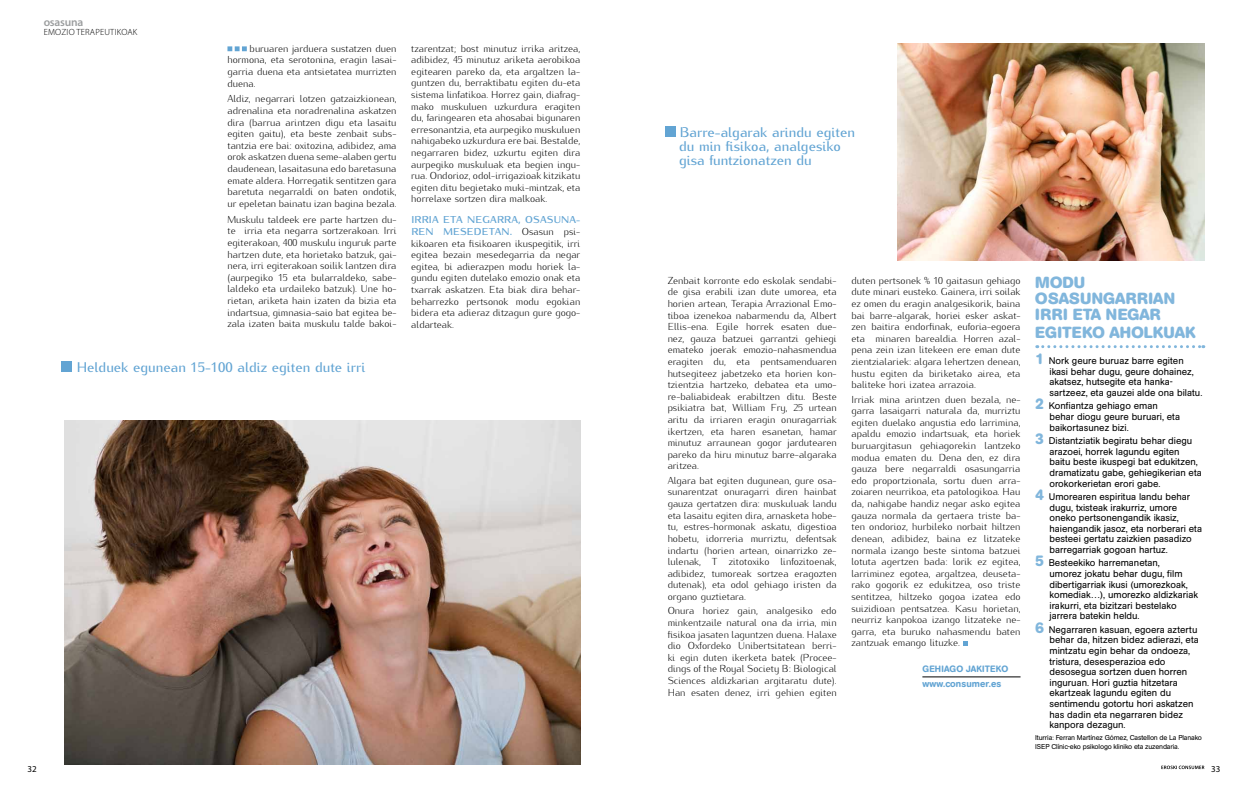
<style>
.page{position:relative;width:1248px;height:794px;background:#fff}
.page>*{position:absolute;margin:0;border:0;box-sizing:border-box;transform-origin:0 0}
.t1{font:700 16px/16px "AG Book Rounded";letter-spacing:.005em;color:#81b6dc}
.t2{font:500 14px/14px "Kurier";color:#62a4d3}
.t3{font:600 11.5px "Myriad Pro";letter-spacing:-.02em;color:#9c9e9f}
.t4{font:300 10.1px/11.6px "Kurier";color:#000;text-align:justify}
.t5{font:700 10px/12px "Kurier";letter-spacing:.015em;color:#62a4d3}
.t6{font:9.6px/10.6px "AG Book Rounded";color:#000}
.t7{font:500 9.6px "AG Book Rounded";letter-spacing:.01em;color:#62a4d3}
.t8{font:500 9.1px "AG Book Rounded";letter-spacing:.02em;color:#62a4d3}
.t9{font:300 9px "Myriad Pro";letter-spacing:.02em;color:#000}
.t10{font:9px "Myriad Pro";color:#000}
.t11{font:7px/9px "AG Book Rounded";letter-spacing:-.02em;color:#000}
.s1{font-weight:300;font-size:10.1px;color:#000}
.s2{font-weight:700;font-size:15px;color:#81b6dc}
</style>
<div class="page">
<svg style="left:1161px;top:765px;width:43px;height:4px"></svg>
<svg style="left:227px;top:46px;width:20px;height:5px"></svg>
<svg style="left:1036px;top:345px;width:167px;height:3px"></svg>
<div style="left:664px;top:126px;width:11px;height:11px;background:#62a4d3"></div>
<div style="left:62px;top:361px;width:10px;height:10px;background:#62a4d3"></div>
<img style="left:897px;top:44px;width:307px;height:217px">
<img style="left:64px;top:420px;width:516px;height:344px">
<hr style="left:922px;top:676px;width:98px;height:1px;background:#000">
<svg style="left:963px;top:641px;width:5px;height:5px"></svg>
<p class="t3" style="left:44px;top:16px;width:41px">osasuna</p>
<p class="t9" style="left:44px;top:27px;width:95px">EMOZIO TERAPEUTIKOAK</p>
<p class="t4" style="left:227px;top:42px;width:170px;text-indent:22px">buruaren jarduera sustatzen duen hormona, eta serotonina, eragin lasai&shy;garria duena eta antsietatea murrizten duena.</p>
<p class="t4" style="left:227px;top:92px;width:170px">Aldiz, negarrari lotzen gatzaizkionean, adrenalina eta noradrenalina askatzen dira (barrua arintzen digu eta lasaitu egiten gaitu), eta beste zenbait subs&shy;tantzia ere bai: oxitozina, adibidez, ama orok askatzen duena seme-alaben gertu daudenean, lasaitasuna edo baretasuna emate aldera. Horregatik sentitzen gara baretuta negarraldi on baten ondotik, ur epeletan bainatu izan bagina bezala.</p>
<p class="t4" style="left:227px;top:212px;width:170px">Muskulu taldeek ere parte hartzen du&shy;te irria eta negarra sortzerakoan. Irri egiterakoan, 400 muskulu inguruk parte hartzen dute, eta horietako batzuk, gai&shy;nera, irri egiterakoan soilik lantzen dira (aurpegiko 15 eta bularraldeko, sabe&shy;laldeko eta urdaileko batzuk). Une ho&shy;rietan, ariketa hain izaten da bizia eta indartsua, gimnasia-saio bat egitea be&shy;zala izaten baita muskulu talde bakoi-</p>
<h2 class="t2" style="left:77px;top:359px;width:290px">Helduek egunean 15-100 aldiz egiten dute irri</h2>
<p class="t4" style="left:411px;top:41px;width:170px">tzarentzat; bost minutuz irrika aritzea, adibidez, 45 minutuz ariketa aerobikoa egitearen pareko da, eta argaltzen la&shy;guntzen du, berraktibatu egiten du-eta sistema linfatikoa. Horrez gain, diafrag&shy;mako muskuluen uzkurdura eragiten du, faringearen eta ahosabai bigunaren erresonantzia, eta aurpegiko muskuluen nahigabeko uzkurdura ere bai. Bestalde, negarraren bidez, uzkurtu egiten dira aurpegiko muskuluak eta begien ingu&shy;rua. Ondorioz, odol-irrigazioak kitzikatu egiten ditu begietako muki-mintzak, eta horrelaxe sortzen dira malkoak.</p>
<p class="t5" style="left:411px;top:213px;width:170px">I RRIA ETA NEGARRA, OSASUNA-<br>REN MESEDETAN. <span class="s1">Osasun psi-</span></p>
<p class="t4" style="left:411px;top:236px;width:170px">kikoaren eta fisikoaren ikuspegitik, irri egitea bezain mesedegarria da negar egitea, bi adierazpen modu horiek la&shy;gundu egiten dutelako emozio onak eta txarrak askatzen. Eta biak dira behar&shy;beharrezko pertsonok modu egokian bidera eta adieraz ditzagun gure gogo&shy;aldarteak.</p>
<h2 class="t2" style="left:679px;top:124px;width:177px">Barre-algarak arindu egiten du min fisikoa, analgesiko gisa funtzionatzen du</h2>
<p class="t4" style="left:667px;top:273px;width:170px">Zenbait korronte edo eskolak sendabi&shy;de gisa erabili izan dute umorea, eta horien artean, Terapia Arrazional Emo&shy;tiboa izenekoa nabarmendu da, Albert Ellis-ena. Egile horrek esaten due&shy;nez, gauza batzuei garrantzi gehiegi emateko joerak emozio-nahasmendua eragiten du, eta pentsamenduaren hutsegiteez jabetzeko eta horien kon&shy;tzientzia hartzeko, debatea eta umo&shy;re-baliabideak erabiltzen ditu. Beste psikiatra bat, William Fry, 25 urtean aritu da irriaren eragin onuragarriak ikertzen, eta haren esanetan, hamar minutuz arraunean gogor jardutearen pareko da hiru minutuz barre-algaraka aritzea.</p>
<p class="t4" style="left:667px;top:474px;width:170px">Algara bat egiten dugunean, gure osa&shy;sunarentzat onuragarri diren hainbat gauza gertatzen dira: muskuluak landu eta lasaitu egiten dira, arnasketa hobe&shy;tu, estres-hormonak askatu, digestioa hobetu, idorreria murriztu, defentsak indartu (horien artean, oinarrizko ze&shy;lulenak, T zitotoxiko linfozitoenak, adibidez, tumoreak sortzea eragozten dutenak), eta odol gehiago iristen da organo guztietara.</p>
<p class="t4" style="left:667px;top:604px;width:170px">Onura horiez gain, analgesiko edo minkentzaile natural ona da irria, min fisikoa jasaten laguntzen duena. Halaxe dio Oxfordeko Unibertsitatean berri&shy;ki egin duten ikerketa batek (Procee&shy;dings of the Royal Society B: Biological Sciences aldizkarian argitaratu dute).<br>Han esaten denez, irri gehien egiten</p>
<p class="t4" style="left:851px;top:273px;width:170px">duten pertsonek % 10 gaitasun gehiago dute minari eusteko. Gainera, irri soilak ez omen du eragin analgesikorik, baina bai barre-algarak, horiei esker askat&shy;zen baitira endorfinak, euforia-egoera eta minaren barealdia. Horren azal&shy;pena zein izan litekeen ere eman dute zientzialariek: algara lehertzen denean, hustu egiten da biriketako airea, eta baliteke hori izatea arrazoia.</p>
<p class="t4" style="left:851px;top:392px;width:170px">Irriak mina arintzen duen bezala, ne&shy;garra lasaigarri naturala da, murriztu egiten duelako angustia edo larrimina, apaldu emozio indartsuak, eta horiek buruargitasun gehiagorekin lantzeko modua ematen du. Dena den, ez dira gauza bere negarraldi osasungarria edo proportzionala, sortu duen arra&shy;zoiaren neurrikoa, eta patologikoa. Hau da, nahigabe handiz negar asko egitea gauza normala da gertaera triste ba&shy;ten ondorioz, hurbileko norbait hiltzen denean, adibidez, baina ez litzateke normala izango beste sintoma batzuei lotuta agertzen bada: lorik ez egitea, larriminez egotea, argaltzea, deuseta&shy;rako gogorik ez edukitzea, oso triste sentitzea, hiltzeko gogoa izatea edo suizidioan pentsatzea. Kasu horietan, neurriz kanpokoa izango litzateke ne&shy;garra, eta buruko nahasmendu baten zantzuak emango lituzke.</p>
<p class="t8" style="left:922px;top:664px;width:87px">gehIago jakiteko</p>
<p class="t7" style="left:922px;top:678px;width:80px">www.consumer.es</p>
<h1 class="t1" style="left:1035px;top:275px;width:141px">MODU<br>OSASUNGARRIAN<br>IRRI ETA NEGAR</h1>
<h1 class="t1" style="left:1035px;top:325px;width:162px">EGITEKO AHOLKUAK</h1>
<p class="t6" style="left:1049px;top:356px;width:154px;text-indent:-14px"><span class="s2">1</span> Nork geure buruaz barre egiten ikasi behar dugu, geure dohainez, akatsez, hutsegite eta hanka&shy;sartzeez, eta gauzei alde ona bilatu.</p>
<p class="t6" style="left:1049px;top:401px;width:132px;text-indent:-14px"><span class="s2">2</span> Konfiantza gehiago eman behar diogu geure buruari, eta baikortasunez bizi.</p>
<p class="t6" style="left:1049px;top:435px;width:154px;text-indent:-14px"><span class="s2">3</span> Distantziatik begiratu behar diegu arazoei, horrek lagundu egiten baitu beste ikuspegi bat edukitzen, dramatizatu gabe, gehiegikerian eta orokorkerietan erori gabe.</p>
<p class="t6" style="left:1049px;top:491px;width:154px;text-indent:-14px"><span class="s2">4</span> Umorearen espiritua landu behar dugu, txisteak irakurriz, umore oneko pertsonengandik ikasiz, haiengandik jasoz, eta norberari eta besteei gertatu zaizkien pasadizo barregarriak gogoan hartuz.</p>
<p class="t6" style="left:1049px;top:558px;width:150px;text-indent:-14px"><span class="s2">5</span> Besteekiko harremanetan,<br>umorez jokatu behar dugu, film dibertigarriak ikusi (umorezkoak, komediak…), umorezko aldizkariak irakurri, eta bizitzari bestelako jarrera batekin heldu.</p>
<p class="t6" style="left:1049px;top:624px;width:151px;text-indent:-14px"><span class="s2">6</span> Negarraren kasuan, egoera aztertu behar da, hitzen bidez adierazi, eta mintzatu egin behar da ondoeza, tristura, desesperazioa edo desosegua sortzen duen horren inguruan. Hori guztia hitzetara ekartzeak lagundu egiten du sentimendu gotortu hori askatzen has dadin eta negarraren bidez kanpora dezagun.</p>
<p class="t11" style="left:1035px;top:733px;width:168px">Iturria: Ferran Martínez Gómez, Castellon de La Planako<br>ISEP Clínic-eko psikologo kliniko eta zuzendaria.</p>
<p class="t10" style="left:28px;top:763px;width:11px">32</p>
<p class="t10" style="left:1210px;top:763px;width:11px">33</p>
</div>
